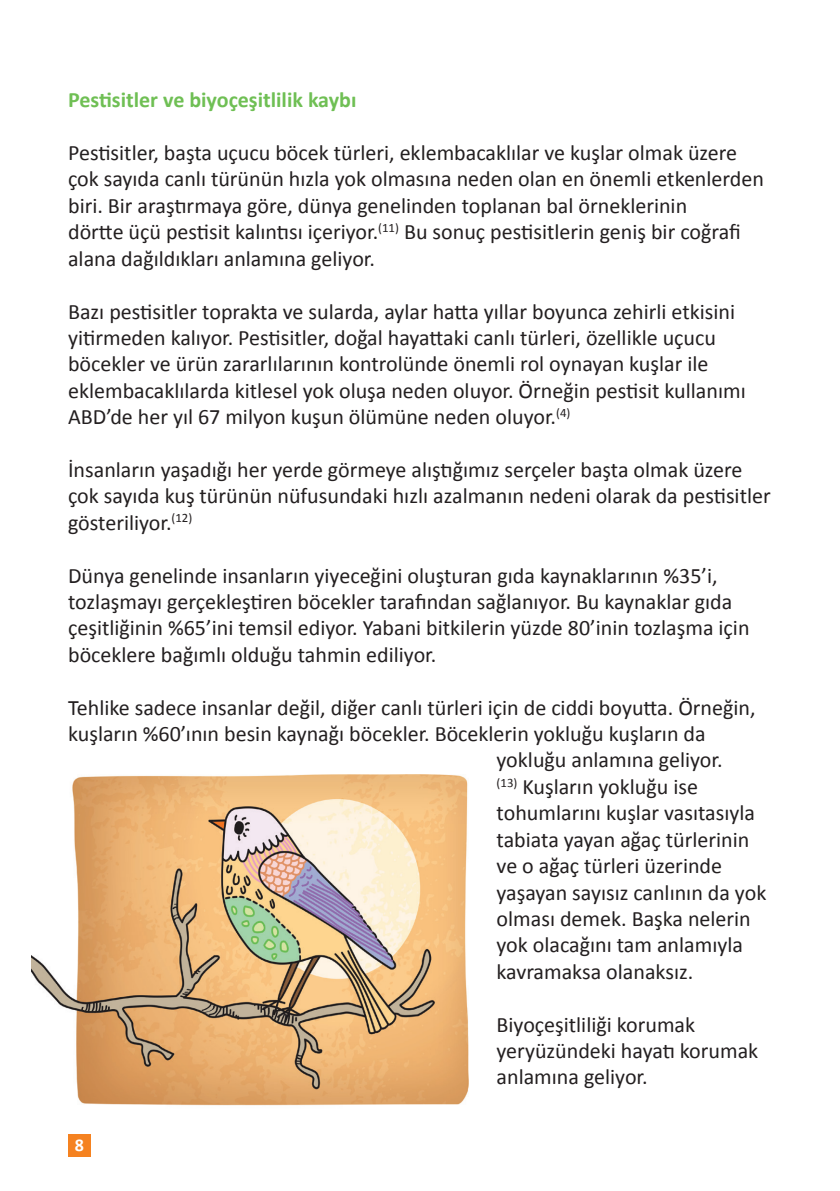
<style>
.page{position:relative;width:840px;height:1191px;background:#fff}
.page>*{position:absolute;margin:0;border:0;box-sizing:border-box;transform-origin:0 0}
.t1{font:22px/26.4px "Calibri";color:#231f20}
.t2{font:700 22px "Calibri";color:#6fbf54}
.t3{font:700 18px "Calibri";color:#fff}
</style>
<div class="page">
<div style="left:68px;top:1134px;width:23px;height:23px;background:#f58220"></div>
<img style="left:31px;top:774px;width:437px;height:332px">
<p class="t2" style="left:68px;top:86px;width:290px">Pestisitler ve biyoçeşitlilik kaybı</p>
<p class="t1" style="left:68px;top:140px;width:697px">Pestisitler, başta uçucu böcek türleri, eklembacaklılar ve kuşlar olmak üzere çok sayıda canlı türünün hızla yok olmasına neden olan en önemli etkenlerden biri. Bir araştırmaya göre, dünya genelinden toplanan bal örneklerinin<br>dörtte üçü pestisit kalıntısı içeriyor.<sup>(11)</sup> Bu sonuç pestisitlerin geniş bir coğrafi alana dağıldıkları anlamına geliyor.</p>
<p class="t1" style="left:68px;top:298px;width:678px">Bazı pestisitler toprakta ve sularda, aylar hatta yıllar boyunca zehirli etkisini yitirmeden kalıyor. Pestisitler, doğal hayattaki canlı türleri, özellikle uçucu böcekler ve ürün zararlılarının kontrolünde önemli rol oynayan kuşlar ile eklembacaklılarda kitlesel yok oluşa neden oluyor. Örneğin pestisit kullanımı ABD’de her yıl 67 milyon kuşun ölümüne neden oluyor.<sup>(4)</sup></p>
<p class="t1" style="left:68px;top:456px;width:703px">İnsanların yaşadığı her yerde görmeye alıştığımız serçeler başta olmak üzere çok sayıda kuş türünün nüfusundaki hızlı azalmanın nedeni olarak da pestisitler gösteriliyor.<sup>(12)</sup></p>
<p class="t1" style="left:68px;top:562px;width:682px">Dünya genelinde insanların yiyeceğini oluşturan gıda kaynaklarının %35’i, tozlaşmayı gerçekleştiren böcekler tarafından sağlanıyor. Bu kaynaklar gıda çeşitliğinin %65’ini temsil ediyor. Yabani bitkilerin yüzde 80’inin tozlaşma için böceklere bağımlı olduğu tahmin ediliyor.</p>
<p class="t1" style="left:68px;top:694px;width:688px">Tehlike sadece insanlar değil, diğer canlı türleri için de ciddi boyutta. Örneğin,</p>
<p class="t1" style="left:68px;top:720px;width:638px">kuşların %60’ının besin kaynağı böcekler. Böceklerin yokluğu kuşların da</p>
<p class="t1" style="left:496px;top:747px;width:227px">yokluğu anlamına geliyor.</p>
<p class="t1" style="left:496px;top:773px;width:203px"><sup>(13)</sup> Kuşların yokluğu ise</p>
<p class="t1" style="left:496px;top:800px;width:260px">tohumlarını kuşlar vasıtasıyla</p>
<p class="t1" style="left:496px;top:826px;width:254px">tabiata yayan ağaç türlerinin</p>
<p class="t1" style="left:496px;top:852px;width:227px">ve o ağaç türleri üzerinde</p>
<p class="t1" style="left:496px;top:879px;width:271px">yaşayan sayısız canlının da yok</p>
<p class="t1" style="left:496px;top:905px;width:255px">olması demek. Başka nelerin</p>
<p class="t1" style="left:496px;top:932px;width:248px">yok olacağını tam anlamıyla</p>
<p class="t1" style="left:496px;top:958px;width:198px">kavramaksa olanaksız.</p>
<p class="t1" style="left:496px;top:1011px;width:263px">Biyoçeşitliliği korumak yeryüzündeki hayatı korumak anlamına geliyor.</p>
<p class="t3" style="left:75px;top:1133px;width:11px">8</p>
</div>
